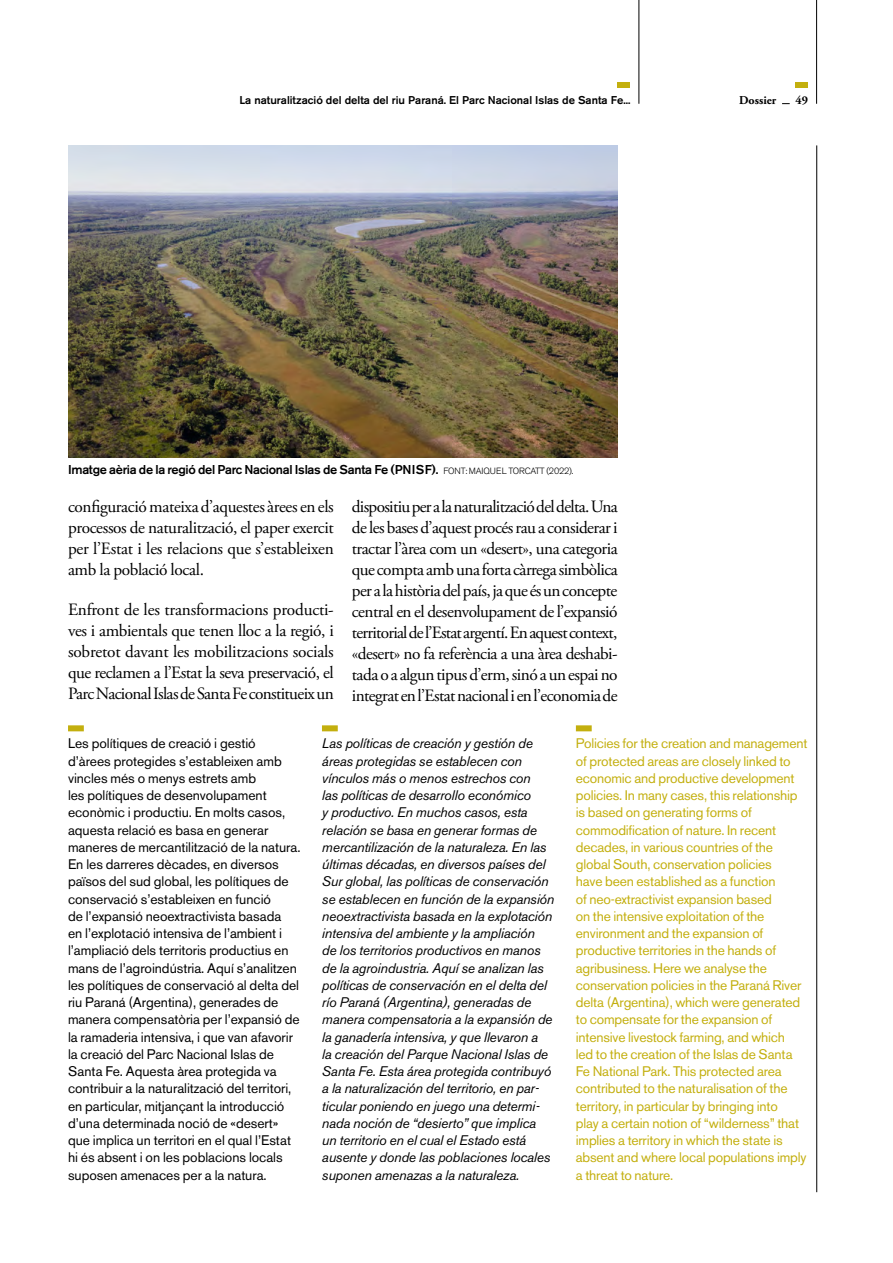
<style>
.page{position:relative;width:893px;height:1263px;background:#fff}
.page>*{position:absolute;margin:0;border:0;box-sizing:border-box;transform-origin:0 0}
.Text{font:17.25px/21px "Adobe Garamond Pro";letter-spacing:-.03em;color:#000;text-align:justify}
.Resum_Castella_-_1{font:italic 13.8px/17.2px "Akzidenz Grotesk BE";letter-spacing:-.015em;color:#000}
.Resum_Catala_-_1{font:13.8px/17.2px "Akzidenz Grotesk BE";letter-spacing:-.005em;color:#000}
.Resum_Angles_-_1{font:13.8px/17.2px "Akzidenz Grotesk BE";letter-spacing:-.015em;color:#c3af0e}
.FOTO_text{font:500 12.75px "Akzidenz Grotesk BE";letter-spacing:-.02em;color:#000}
.t1{font:700 12px "Adobe Garamond Pro";color:#000}
.t2{font:500 11.25px "Akzidenz Grotesk BE";color:#000}
.s1{font-weight:300;font-size:9px}
</style>
<div class="page">
<div style="left:68px;top:725px;width:16px;height:6px;background:#c3af0e"></div>
<div style="left:322px;top:725px;width:16px;height:6px;background:#c3af0e"></div>
<div style="left:576px;top:725px;width:16px;height:6px;background:#c3af0e"></div>
<img style="left:68px;top:145px;width:550px;height:312px">
<hr style="left:639px;top:0;width:1px;height:104px;background:#000">
<hr style="left:816px;top:0;width:1px;height:104px;background:#000">
<hr style="left:816px;top:145px;width:1px;height:1047px;background:#000">
<div style="left:618px;top:82px;width:12px;height:6px;background:#c3af0e"></div>
<div style="left:796px;top:82px;width:12px;height:6px;background:#c3af0e"></div>
<p class="t2" style="left:239px;top:93px;width:392px">La naturalització del delta del riu Paraná. El Parc Nacional Islas de Santa Fe...</p>
<p class="t1" style="left:739px;top:93px;width:39px">Dossier</p>
<p class="t1" style="left:795px;top:93px;width:14px">49</p>
<p class="FOTO_text" style="left:68px;top:461px;width:507px">Imatge aèria de la regió del Parc Nacional Islas de Santa Fe (PNISF). <span class="s1">FONT: MAIQUEL TORCATT (2022).</span></p>
<p class="Text" style="left:68px;top:496px;width:267px">configuració mateixa d’aquestes àrees en els processos de naturalització, el paper exercit per l’Estat i les relacions que s’estableixen amb la població local.</p>
<p class="Text" style="left:68px;top:600px;width:267px">Enfront de les transformacions producti&shy;ves i ambientals que tenen lloc a la regió, i sobretot davant les mobilitzacions socials que reclamen a l’Estat la seva preservació, el Parc Nacional Islas de Santa Fe constitueix un</p>
<p class="Text" style="left:352px;top:496px;width:267px">dispositiu per a la naturalització del delta. Una de les bases d’aquest procés rau a considerar i tractar l’àrea com un «desert», una categoria que compta amb una forta càrrega simbòlica per a la història del país, ja que és un concepte central en el desenvolupament de l’expansió territorial de l’Estat argentí. En aquest context, «desert» no fa referència a una àrea deshabi&shy;tada o a algun tipus d’erm, sinó a un espai no integrat en l’Estat nacional i en l’economia de</p>
<p class="Resum_Catala_-_1" style="left:68px;top:735px;width:234px">Les polítiques de creació i gestió d’àrees protegides s’estableixen amb vincles més o menys estrets amb<br>les polítiques de desenvolupament econòmic i productiu. En molts casos, aquesta relació es basa en generar maneres de mercantilització de la natura.<br>En les darreres dècades, en diversos països del sud global, les polítiques de conservació s’estableixen en funció<br>de l’expansió neoextractivista basada<br>en l’explotació intensiva de l’ambient i l’ampliació dels territoris productius en mans de l’agroindústria. Aquí s’analitzen les polítiques de conservació al delta del riu Paraná (Argentina), generades de manera compensatòria per l’expansió de la ramaderia intensiva, i que van afavorir la creació del Parc Nacional Islas de Santa Fe. Aquesta àrea protegida va contribuir a la naturalització del territori, en particular, mitjançant la introducció d’una determinada noció de «desert» que implica un territori en el qual l’Estat hi és absent i on les poblacions locals suposen amenaces per a la natura.</p>
<p class="Resum_Castella_-_1" style="left:322px;top:735px;width:234px">Las políticas de creación y gestión de áreas protegidas se establecen con vínculos más o menos estrechos con<br>las políticas de desarrollo económico<br>y productivo. En muchos casos, esta relación se basa en generar formas de mercantilización de la naturaleza. En las últimas décadas, en diversos países del Sur global, las políticas de conservación se establecen en función de la expansión neoextractivista basada en la explotación intensiva del ambiente y la ampliación<br>de los territorios productivos en manos de la agroindustria. Aquí se analizan las políticas de conservación en el delta del río Paraná (Argentina), generadas de manera compensatoria a la expansión de la ganadería intensiva, y que llevaron a<br>la creación del Parque Nacional Islas de Santa Fe. Esta área protegida contribuyó a la naturalización del territorio, en par&shy;ticular poniendo en juego una determi&shy;nada noción de “desierto” que implica<br>un territorio en el cual el Estado está ausente y donde las poblaciones locales suponen amenazas a la naturaleza.</p>
<p class="Resum_Angles_-_1" style="left:576px;top:735px;width:233px">Policies for the creation and management of protected areas are closely linked to economic and productive development policies. In many cases, this relationship is based on generating forms of commodification of nature. In recent decades, in various countries of the global South, conservation policies<br>have been established as a function<br>of neo-extractivist expansion based<br>on the intensive exploitation of the environment and the expansion of productive territories in the hands of agribusiness. Here we analyse the conservation policies in the Paraná River delta (Argentina), which were generated to compensate for the expansion of intensive livestock farming, and which<br>led to the creation of the Islas de Santa Fe National Park. This protected area contributed to the naturalisation of the territory, in particular by bringing into<br>play a certain notion of “wilderness” that implies a territory in which the state is absent and where local populations imply a threat to nature.</p>
</div>
